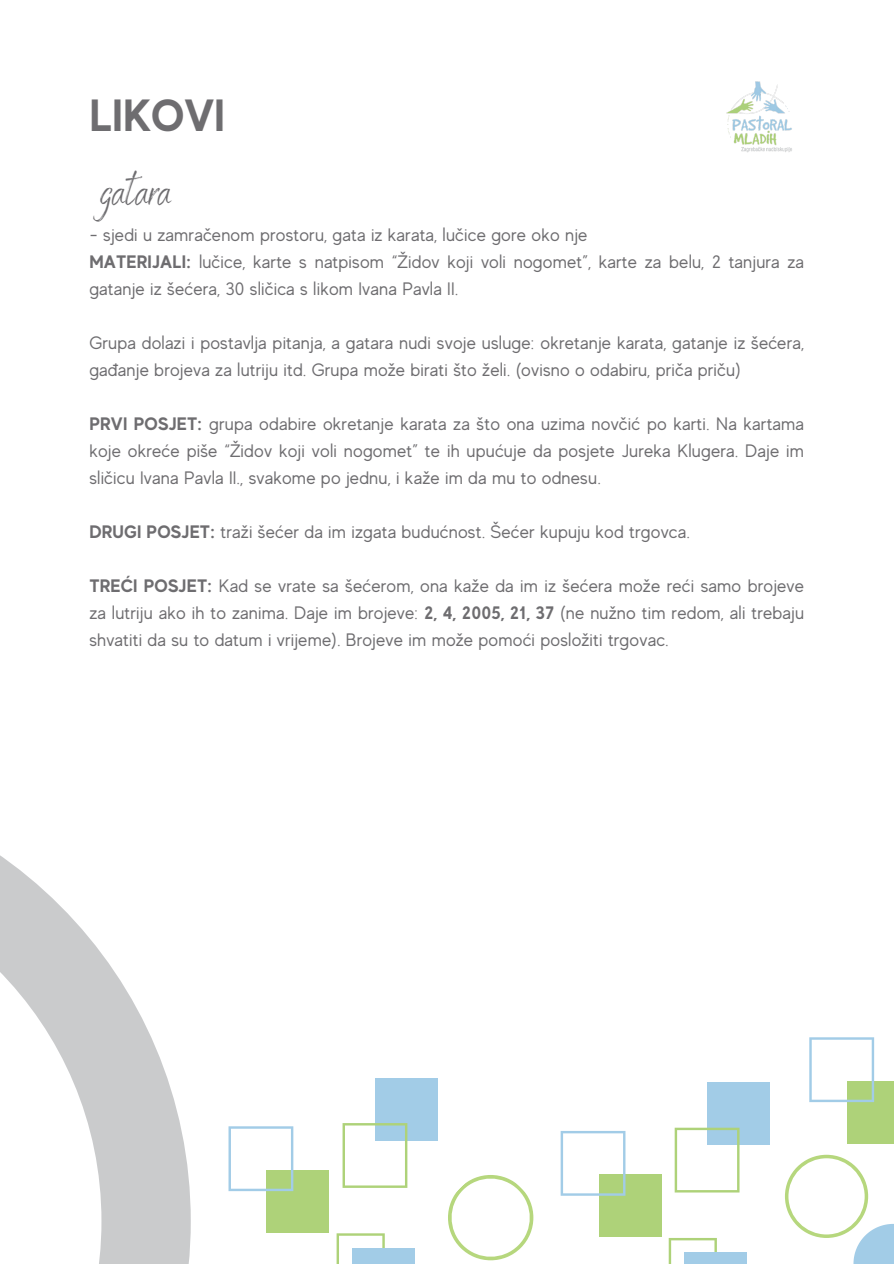
<style>
.page{position:relative;width:894px;height:1264px;background:#fff}
.page>*{position:absolute;margin:0;border:0;box-sizing:border-box;transform-origin:0 0}
.t1{font:45px "Benedict";color:#6e6d70}
.t2{font:700 45px "MADE Evolve Sans";color:#6e6d70}
.t3{font:18px/27px "MADE Evolve Sans";letter-spacing:.01em;color:#6e6d70}
.s1{font-weight:700}
</style>
<div class="page">
<svg style="left:0;top:855px;width:190px;height:408px"></svg>
<svg style="left:448px;top:1175px;width:85px;height:85px"></svg>
<svg style="left:785px;top:1154px;width:108px;height:109px"></svg>
<div style="left:375px;top:1078px;width:62px;height:62px;background:#a2cce7"></div>
<div style="left:266px;top:1169px;width:63px;height:63px;background:#aed279"></div>
<svg style="left:342px;top:1123px;width:65px;height:64px"></svg>
<svg style="left:336px;top:1233px;width:48px;height:30px"></svg>
<svg style="left:228px;top:1126px;width:65px;height:65px"></svg>
<div style="left:352px;top:1247px;width:62px;height:16px;background:#a2cce7"></div>
<div style="left:847px;top:1080px;width:46px;height:63px;background:#aed279"></div>
<svg style="left:809px;top:1037px;width:64px;height:65px"></svg>
<img style="left:726px;top:81px;width:66px;height:72px">
<div style="left:707px;top:1082px;width:62px;height:63px;background:#a2cce7"></div>
<div style="left:598px;top:1174px;width:63px;height:62px;background:#aed279"></div>
<svg style="left:674px;top:1127px;width:65px;height:65px"></svg>
<svg style="left:668px;top:1238px;width:48px;height:25px"></svg>
<svg style="left:560px;top:1131px;width:65px;height:64px"></svg>
<div style="left:684px;top:1252px;width:62px;height:11px;background:#a2cce7"></div>
<h1 class="t2" style="left:89px;top:87px;width:137px">LIKOVI</h1>
<h1 class="t1" style="left:102px;top:159px;width:71px">gatara</h1>
<p class="t3" style="left:89px;top:220px;width:716px">- sjedi u zamračenom prostoru, gata iz karata, lučice gore oko nje<br><span class="s1">MATERIJALI:</span> lučice, karte s natpisom “Židov koji voli nogomet”, karte za belu, 2 tanjura za gatanje iz šećera, 30 sličica s likom Ivana Pavla II.</p>
<p class="t3" style="left:89px;top:328px;width:716px">Grupa dolazi i postavlja pitanja, a gatara nudi svoje usluge: okretanje karata, gatanje iz šećera, gađanje brojeva za lutriju itd. Grupa može birati što želi. (ovisno o odabiru, priča priču)</p>
<p class="t3" style="left:89px;top:409px;width:716px;text-align:justify"><span class="s1">PRVI POSJET:</span> grupa odabire okretanje karata za što ona uzima novčić po karti. Na kartama koje okreće piše “Židov koji voli nogomet” te ih upućuje da posjete Jureka Klugera. Daje im sličicu Ivana Pavla II., svakome po jednu, i kaže im da mu to odnesu.</p>
<p class="t3" style="left:89px;top:517px;width:602px"><span class="s1">DRUGI POSJET:</span> traži šećer da im izgata budućnost. Šećer kupuju kod trgovca.</p>
<p class="t3" style="left:89px;top:571px;width:716px;text-align:justify"><span class="s1">TREĆI POSJET:</span> Kad se vrate sa šećerom, ona kaže da im iz šećera može reći samo brojeve za lutriju ako ih to zanima. Daje im brojeve: <span class="s1">2, 4, 2005, 21, 37</span> (ne nužno tim redom, ali trebaju shvatiti da su to datum i vrijeme). Brojeve im može pomoći posložiti trgovac.</p>
</div>
